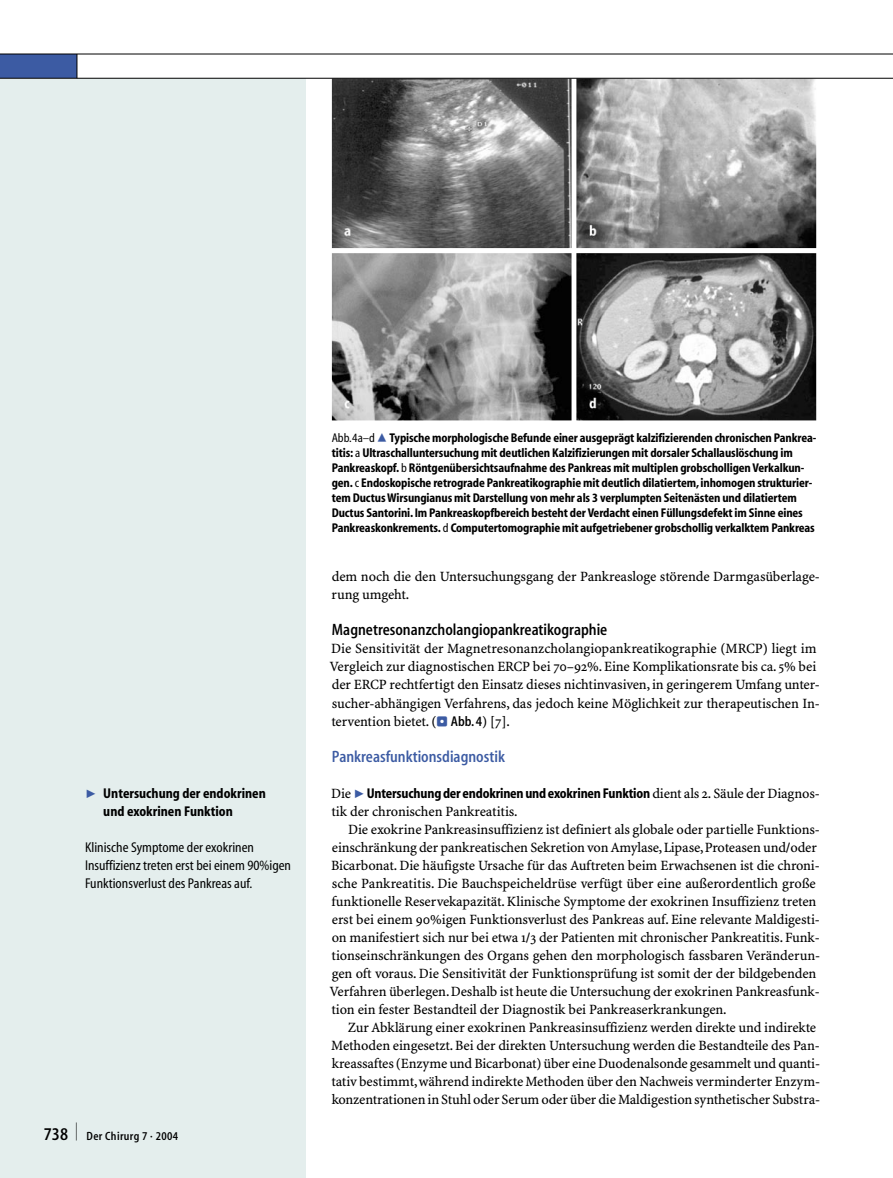
<style>
.page{position:relative;width:893px;height:1178px;background:#fff}
.page>*{position:absolute;margin:0;border:0;box-sizing:border-box;transform-origin:0 0}
.t1{font:600 condensed 16.5px "S Myriad";color:#000}
.t2{font:600 condensed 16.5px "S Myriad";color:#3c5ba3}
.t3{font:14.25px/18px "S Minion Plus";letter-spacing:-.01em;color:#000}
.t4{font:700 condensed 14.25px/18px "S Myriad";letter-spacing:-.01em;color:#000}
.t5{font:condensed 14.25px/18px "S Myriad";color:#000}
.t6{font:700 condensed 12.75px/15px "S Myriad";letter-spacing:-.01em;color:#000}
.t7{font:600 condensed 12px "S Myriad";letter-spacing:.03em;color:#000}
.s1{font-size:18px}
.s2{font-weight:400}
.s3{font-family:"S Buttons";font-weight:400;font-stretch:normal;font-size:14.25px;color:#3c5ba3}
.s4{font-family:"S Buttons";font-size:13.5px;color:#3c5ba3}
.s5{font-family:"S Myriad";font-weight:600;font-stretch:condensed}
.s6{font-family:"S Minion Plus";font-weight:400;font-stretch:normal}
</style>
<div class="page">
<div style="left:0;top:78px;width:306px;height:1100px;background:#e4eeed"></div>
<img style="left:332px;top:79px;width:484px;height:342px">
<div style="left:0;top:54px;width:77px;height:24px;background:#3c5ba3"></div>
<svg style="left:77px;top:55px;width:1px;height:23px"></svg>
<hr style="left:0;top:54px;width:893px;height:1px;background:#000">
<hr style="left:0;top:78px;width:893px;height:1px;background:#000">
<p class="t4" style="left:103px;top:784px;width:164px">Untersuchung der endokrinen und exokrinen Funktion</p>
<p class="t5" style="left:85px;top:838px;width:208px">Klinische Symptome der exokrinen<br>Insuffizienz treten erst bei einem 90%igen<br>Funktionsverlust des Pankreas auf.</p>
<p class="t7" style="left:44px;top:1129px;width:136px"><span class="s1">738 </span><sup>|</sup> Der Chirurg 7 · 2004</p>
<p class="t6" style="left:332px;top:431px;width:486px"><span class="s2">Abb.4a–d</span><span class="s3">▲</span> Typische morphologische Befunde einer ausgeprägt kalzifizierenden chronischen Pankrea&shy;titis: <span class="s2">a</span> Ultraschalluntersuchung mit deutlichen Kalzifizierungen mit dorsaler Schallauslöschung im Pankreaskopf. <span class="s2">b</span> Röntgenübersichtsaufnahme des Pankreas mit multiplen grobscholligen Verkalkun&shy;gen. <span class="s2">c</span> Endoskopische retrograde Pankreatikographie mit deutlich dilatiertem, inhomogen strukturier&shy;tem Ductus Wirsungianus mit Darstellung von mehr als 3 verplumpten Seitenästen und dilatiertem Ductus Santorini. Im Pankreaskopfbereich besteht der Verdacht einen Füllungsdefekt im Sinne eines Pankreaskonkrements. <span class="s2">d</span> Computertomographie mit aufgetriebener grobschollig verkalktem Pankreas</p>
<p class="t3" style="left:331px;top:568px;width:490px">dem noch die den Untersuchungsgang der Pankreasloge störende Darmgasüberlage&shy;rung umgeht.</p>
<p class="t1" style="left:332px;top:622px;width:277px">Magnetresonanzcholangiopankreatikographie</p>
<p class="t3" style="left:330px;top:640px;width:492px">Die Sensitivität der Magnetresonanzcholangiopankreatikographie (MRCP) liegt im Vergleich zur diagnostischen ERCP bei 70–92%. Eine Komplikationsrate bis ca. 5% bei der ERCP rechtfertigt den Einsatz dieses nichtinvasiven, in geringerem Umfang unter&shy;sucher-abhängigen Verfahrens, das jedoch keine Möglichkeit zur therapeutischen In&shy;tervention bietet. (<span class="s4">⊡</span> <span class="s5">Abb. 4</span>) [7].</p>
<p class="t2" style="left:332px;top:748px;width:174px">Pankreasfunktionsdiagnostik</p>
<p class="t4" style="left:331px;top:784px;width:490px"><span class="s6">Die</span> Untersuchung der endokrinen und exokrinen Funktion <span class="s6">dient als 2. Säule der Diagnos-</span></p>
<p class="t3" style="left:331px;top:802px;width:188px">tik der chronischen Pankreatitis.</p>
<p class="t3" style="left:348px;top:820px;width:473px">Die exokrine Pankreasinsuffizienz ist definiert als globale oder partielle Funktions-</p>
<p class="t3" style="left:332px;top:838px;width:487px">einschränkung der pankreatischen Sekretion von Amylase, Lipase, Proteasen und/oder</p>
<p class="t3" style="left:331px;top:856px;width:490px">Bicarbonat. Die häufigste Ursache für das Auftreten beim Erwachsenen ist die chroni-</p>
<p class="t3" style="left:332px;top:874px;width:485px">sche Pankreatitis. Die Bauchspeicheldrüse verfügt über eine außerordentlich große</p>
<p class="t3" style="left:332px;top:892px;width:486px">funktionelle Reservekapazität. Klinische Symptome der exokrinen Insuffizienz treten</p>
<p class="t3" style="left:332px;top:910px;width:490px">erst bei einem 90%igen Funktionsverlust des Pankreas auf. Eine relevante Maldigesti-</p>
<p class="t3" style="left:332px;top:928px;width:489px">on manifestiert sich nur bei etwa 1/3 der Patienten mit chronischer Pankreatitis. Funk-</p>
<p class="t3" style="left:331px;top:946px;width:490px">tionseinschränkungen des Organs gehen den morphologisch fassbaren Veränderun-</p>
<p class="t3" style="left:332px;top:964px;width:486px">gen oft voraus. Die Sensitivität der Funktionsprüfung ist somit der der bildgebenden</p>
<p class="t3" style="left:330px;top:982px;width:492px">Verfahren überlegen. Deshalb ist heute die Untersuchung der exokrinen Pankreasfunk-</p>
<p class="t3" style="left:331px;top:1000px;width:397px">tion ein fester Bestandteil der Diagnostik bei Pankreaserkrankungen.</p>
<p class="t3" style="left:348px;top:1018px;width:470px">Zur Abklärung einer exokrinen Pankreasinsuffizienz werden direkte und indirekte</p>
<p class="t3" style="left:331px;top:1036px;width:490px">Methoden eingesetzt. Bei der direkten Untersuchung werden die Bestandteile des Pan-</p>
<p class="t3" style="left:332px;top:1054px;width:490px">kreassaftes (Enzyme und Bicarbonat) über eine Duodenalsonde gesammelt und quanti-</p>
<p class="t3" style="left:331px;top:1072px;width:490px">tativ bestimmt, während indirekte Methoden über den Nachweis verminderter Enzym-</p>
<p class="t3" style="left:332px;top:1090px;width:490px">konzentrationen in Stuhl oder Serum oder über die Maldigestion synthetischer Substra-</p>
</div>
